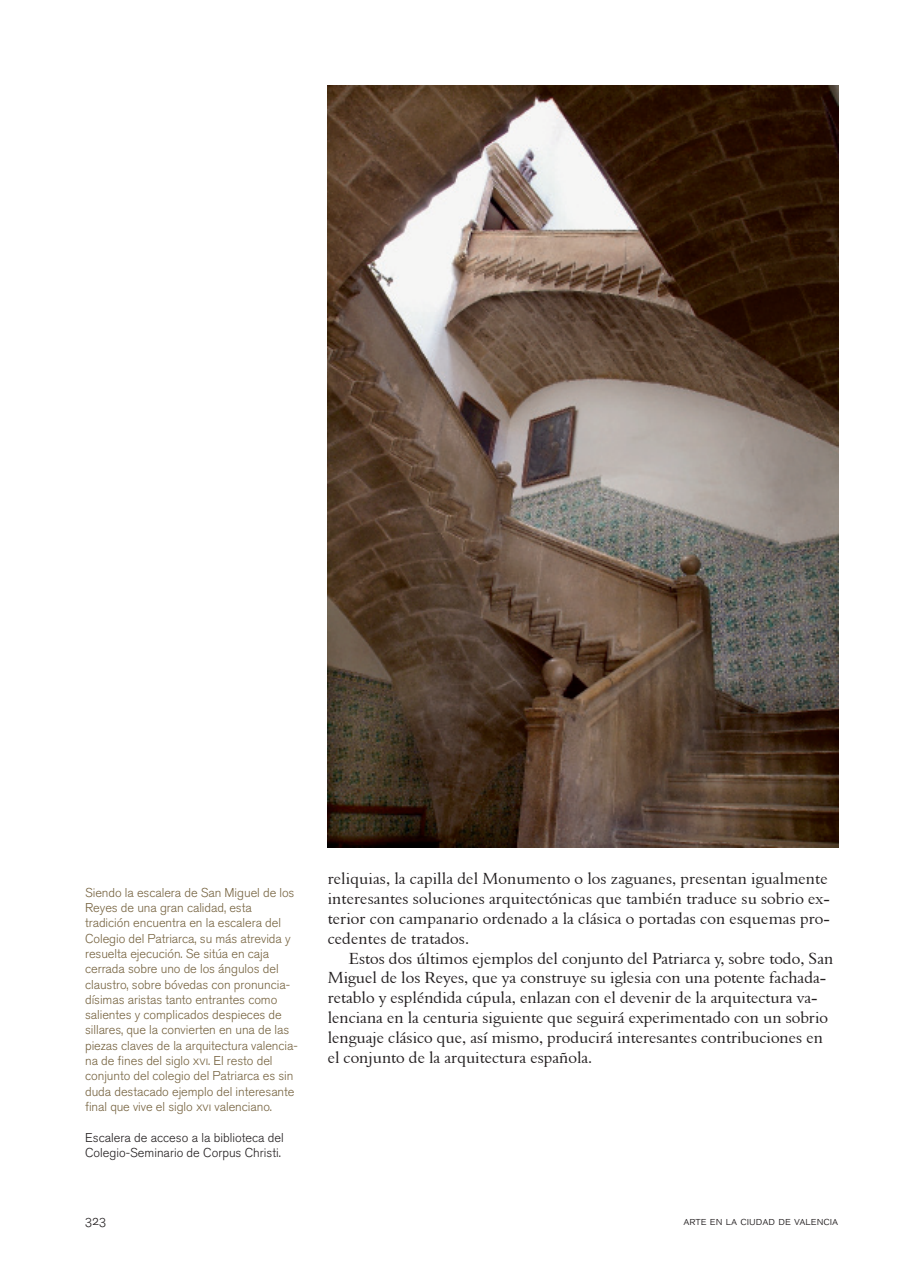
<style>
.page{position:relative;width:915px;height:1276px;background:#fff}
.page>*{position:absolute;margin:0;border:0;box-sizing:border-box;transform-origin:0 0}
.TEXTO{font:16.5px/19.8px "Aldine 401 BT Roman A";color:#231f20}
.t1{font:13.5px "Akzidenz Grotesk BQ Light SC";color:#231f20}
.DESTACADOS{font:300 12.75px/15.3px "Akzidenz Grotesk BQ";letter-spacing:-.005em;color:#766340}
.t2{font:300 12.75px/15.3px "Akzidenz Grotesk BQ";color:#231f20}
.t3{font:12px "Akzidenz Grotesk BQ Light SC";color:#231f20}
.s1{font-family:"Akzidenz Grotesk BQ Light SC";font-weight:400}
</style>
<div class="page">
<img style="left:327px;top:85px;width:511px;height:763px">
<p class="DESTACADOS" style="left:85px;top:885px;width:214px">Siendo la escalera de San Miguel de los Reyes de una gran calidad, esta tradición encuentra en la escalera del Colegio del Patriarca, su más atrevida y resuelta ejecución. Se sitúa en caja cerrada sobre uno de los ángulos del claustro, sobre bóvedas con pronuncia&shy;dísimas aristas tanto entrantes como salientes y complicados despieces de sillares, que la convierten en una de las piezas claves de la arquitectura valencia&shy;na de fines del siglo <span class="s1">xvi</span>. El resto del conjunto del colegio del Patriarca es sin duda destacado ejemplo del interesante final que vive el siglo <span class="s1">xvi</span> valenciano.</p>
<p class="t2" style="left:85px;top:1129px;width:200px">Escalera de acceso a la biblioteca del<br>Colegio-Seminario de Corpus Christi.</p>
<p class="TEXTO" style="left:327px;top:868px;width:503px">reliquias, la capilla del Monumento o los zaguanes, presentan igualmente interesantes soluciones arquitectónicas que también traduce su sobrio ex&shy;terior con campanario ordenado a la clásica o portadas con esquemas pro&shy;cedentes de tratados.</p>
<p class="TEXTO" style="left:327px;top:948px;width:507px;text-indent:21px">Estos dos últimos ejemplos del conjunto del Patriarca y, sobre todo, San Miguel de los Reyes, que ya construye su iglesia con una potente fachada&shy;retablo y espléndida cúpula, enlazan con el devenir de la arquitectura va&shy;lenciana en la centuria siguiente que seguirá experimentado con un sobrio lenguaje clásico que, así mismo, producirá interesantes contribuciones en el conjunto de la arquitectura española.</p>
<p class="t1" style="left:85px;top:1212px;width:23px">323</p>
<p class="t3" style="left:683px;top:1213px;width:156px">arte en la ciudad de valencia</p>
</div>
